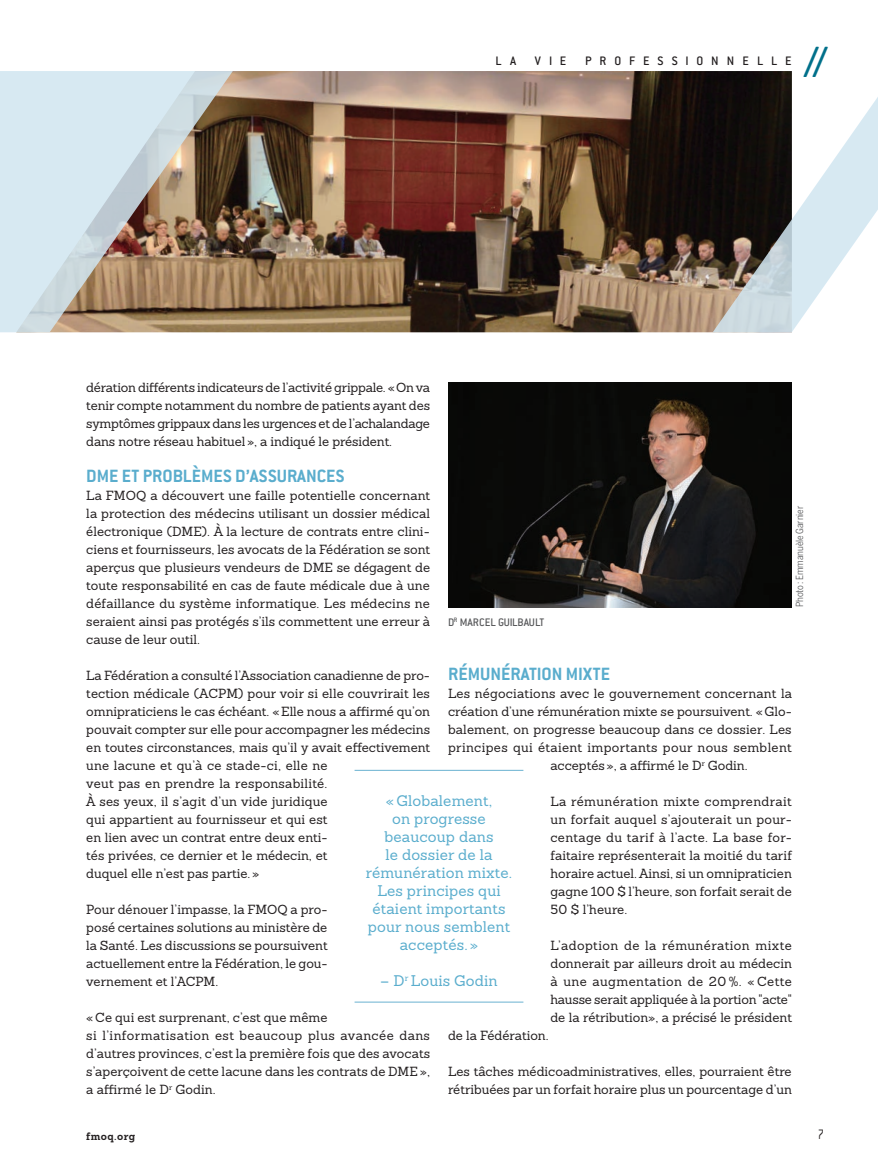
<style>
.page{position:relative;width:878px;height:1175px;background:#fff}
.page>*{position:absolute;margin:0;border:0;box-sizing:border-box;transform-origin:0 0}
.t1{font:500 48px "Conduit ITC";color:#01708a}
.t2{font:700 19.5px "Conduit ITC";color:#5aadcd}
.t3{font:15px/18px "Sanchez Slab";letter-spacing:.01em;color:#5aadcd;text-align:center}
.t4{font:300 15px "Conduit ITC";color:#231f20;scale:.8 1}
.t5{font:500 13.5px "Conduit ITC";color:#231f20}
.t6{font:12.9px/18px "Sanchez Slab";color:#231f20;text-align:justify}
.t7{font:12.9px "Sanchez Slab";letter-spacing:.025em;color:#231f20}
.t8{font:500 12px "Conduit ITC";letter-spacing:-.015em;color:#57585a}
.t9{font:700 10.5px "Sanchez Slab";letter-spacing:.04em;color:#231f20}
.t10{font:9.75px "Benton Sans Cond";letter-spacing:-.01em;color:#57585a}
</style>
<div class="page">
<img style="left:233px;top:71px;width:558px;height:261px">
<svg style="left:712px;top:77px;width:166px;height:255px"></svg>
<svg style="left:0;top:71px;width:233px;height:261px;background:#b9b7b0"></svg>
<hr style="left:354px;top:770px;width:169px;height:1px;background:#7abad6">
<hr style="left:354px;top:1001px;width:169px;height:1px;background:#7abad6">
<img style="left:448px;top:382px;width:343px;height:225px">
<p class="t5" style="left:495px;top:53px;width:22px">L A</p>
<p class="t5" style="left:535px;top:53px;width:33px">VIE</p>
<p class="t5" style="left:585px;top:53px;width:19px">P RO</p>
<p class="t5" style="left:629px;top:53px;width:43px">FESSIONN</p>
<p class="t5" style="left:742px;top:53px;width:26px">E LL</p>
<p class="t5" style="left:785px;top:53px;width:8px">E</p>
<h1 class="t1" style="left:803px;top:35px;width:26px">//</h1>
<p class="t6" style="left:86px;top:378px;width:345px">dération différents indicateurs de l’activité grippale. «On va tenir compte notamment du nombre de patients ayant des symptômes grippaux dans les urgences et de l’achalandage dans notre réseau habituel», a indiqué le président.</p>
<h2 class="t2" style="left:86px;top:464px;width:259px">DME ET PROBLÈMES D’ASSURANCES</h2>
<p class="t6" style="left:86px;top:486px;width:345px">La FMOQ a découvert une faille potentielle concernant la protection des médecins utilisant un dossier médical électronique (DME). À la lecture de contrats entre clini&shy;ciens et fournisseurs, les avocats de la Fédération se sont aperçus que plusieurs vendeurs de DME se dégagent de toute responsabilité en cas de faute médicale due à une défaillance du système informatique. Les médecins ne seraient ainsi pas protégés s’ils commettent une erreur à cause de leur outil.</p>
<p class="t6" style="left:86px;top:666px;width:345px;text-align:left">La Fédération a consulté l’Association canadienne de pro&shy;tection médicale (ACPM) pour voir si elle couvrirait les omnipraticiens le cas échéant. «Elle nous a affirmé qu’on pouvait compter sur elle pour accompagner les médecins en toutes circonstances, mais qu’il y avait effectivement une lacune et qu’à ce stade-ci, elle ne<br>veut pas en prendre la responsabilité.<br>À ses yeux, il s’agit d’un vide juridique<br>qui appartient au fournisseur et qui est<br>en lien avec un contrat entre deux enti-<br>tés privées, ce dernier et le médecin, et<br>duquel elle n’est pas partie.»</p>
<p class="t6" style="left:86px;top:900px;width:243px">Pour dénouer l’impasse, la FMOQ a pro&shy;posé certaines solutions au ministère de la Santé. Les discussions se poursuivent actuellement entre la Fédération, le gou&shy;vernement et l’ACPM.</p>
<p class="t6" style="left:86px;top:1008px;width:345px;text-align:left">«Ce qui est surprenant, c’est que même<br>si l’informatisation est beaucoup plus avancée dans d’autres provinces, c’est la première fois que des avocats s’aperçoivent de cette lacune dans les contrats de DME», a affirmé le D<sup>r</sup> Godin.</p>
<p class="t10" style="left:793px;top:607px;width:103px;rotate:-90deg">Photo: Emmanuèle Garnier</p>
<p class="t8" style="left:448px;top:615px;width:98px">D<sup>R</sup> MARCEL GUILBAULT</p>
<h2 class="t2" style="left:448px;top:662px;width:163px">RÉMUNÉRATION MIXTE</h2>
<p class="t6" style="left:448px;top:684px;width:345px">Les négociations avec le gouvernement concernant la</p>
<p class="t6" style="left:448px;top:702px;width:345px">création d’une rémunération mixte se poursuivent. «Glo-</p>
<p class="t6" style="left:448px;top:720px;width:345px">balement, on progresse beaucoup dans ce dossier. Les</p>
<p class="t7" style="left:448px;top:738px;width:345px">principes qui étaient importants pour nous semblent</p>
<p class="t6" style="left:550px;top:756px;width:199px">acceptés», a affirmé le D<sup>r</sup> Godin.</p>
<p class="t6" style="left:550px;top:792px;width:243px;text-align:left">La rémunération mixte comprendrait un forfait auquel s’ajouterait un pour&shy;centage du tarif à l’acte. La base for&shy;faitaire représenterait la moitié du tarif horaire actuel. Ainsi, si un omnipraticien gagne 100 $ l’heure, son forfait serait de 50 $ l’heure.</p>
<p class="t6" style="left:550px;top:936px;width:243px">L’adoption de la rémunération mixte donnerait par ailleurs droit au médecin à une augmentation de 20 %. « Cette hausse serait appliquée à la portion "acte" de la rétribution», a précisé le président</p>
<p class="t6" style="left:448px;top:1026px;width:102px">de la Fédération.</p>
<p class="t6" style="left:448px;top:1062px;width:345px">Les tâches médicoadministratives, elles, pourraient être rétribuées par un forfait horaire plus un pourcentage d’un</p>
<p class="t3" style="left:366px;top:791px;width:148px">«Globalement,<br>on progresse beaucoup dans<br>le dossier de la rémunération mixte.<br>Les principes qui étaient importants pour nous semblent acceptés. »</p>
<p class="t3" style="left:380px;top:971px;width:119px">– D<sup>r</sup> Louis Godin</p>
<p class="t9" style="left:86px;top:1129px;width:50px">fmoq.org</p>
<p class="t4" style="left:817px;top:1126px;width:9px">7</p>
</div>
